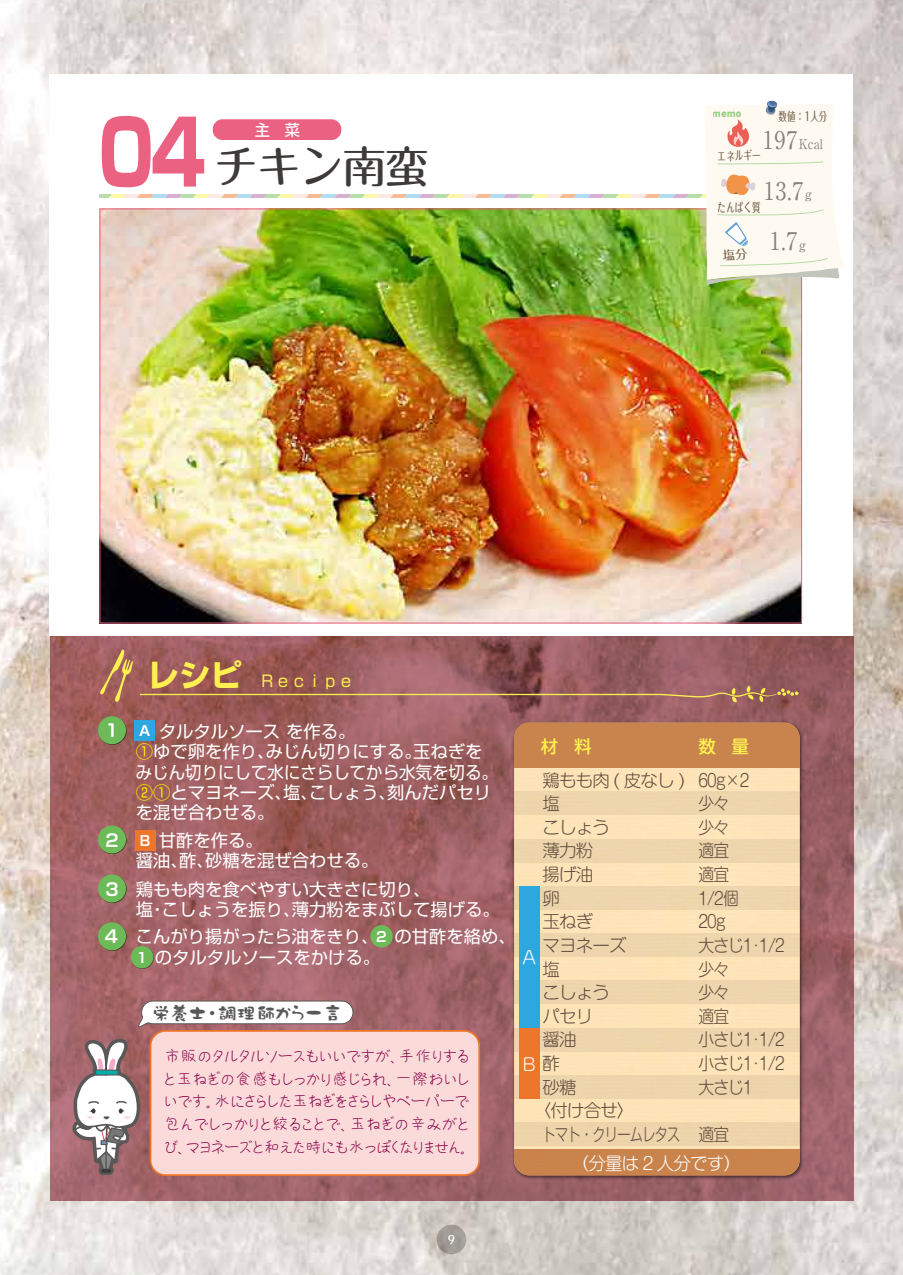
<style>
.page{position:relative;width:903px;height:1275px;background:#fff}
.page>*{position:absolute;margin:0;border:0;box-sizing:border-box;transform-origin:0 0}
.t1{font:500 43.75px "Maru Fo Pro";letter-spacing:-.025em;color:#3e3a39}
.t2{font:24.32px "Ryumin Pr 5";color:#868687;scale:.9 1}
.t3{font:19.25px "DF Craft Sumi W9 WING RKSJ H";letter-spacing:-.01em;color:#595757}
.t4{font:17.5px/22.8px "DF Tegaki Aya W3 WING RKSJ H";letter-spacing:-.045em;color:#8a004a;text-align:justify}
.t5{font:300 17.5px/23.6px "Shin M Go Pro";letter-spacing:-.05em;color:#604c3f}
.t6{font:300 17.5px/23.6px "Shin M Go Pro";letter-spacing:-.05em;color:#604c3f;scale:.9 1}
.t7{font:300 17.5px "Shin M Go Pro";letter-spacing:-.05em;color:#fff}
.t8{font:500 17.5px "Shin M Go Pro";color:#fff051}
.t9{font:17.32px/20.5px "Shin Go Pro";color:#fff}
.t10{font:700 17.32px "Shin Go Pro De";color:#fff}
.t11{font:15.75px "Shin Go Pro";color:#fff051}
.t12{font:500 15.75px "Koz Go Pr 6 N";color:#fff}
.t13{font:700 13.83px "Shin Go Pro De";color:#fff}
.t14{font:13.47px "Ryumin Pr 5";color:#868687;scale:.9 1}
.t15{font:700 12.6px "Moaria Std";color:#fff}
.t16{font:500 12.25px "Maru Fo Pro";letter-spacing:-.01em;color:#7a6a56;scale:.7 1}
.t17{font:10.5px "DF Gothic EB WINP RKSJ H";color:#6dbb58;scale:.93 1}
.s1{font-family:"Shin Go Pro";font-weight:800;font-size:88.73px;color:#ea6182}
.s2{font-size:24.32px}
.s3{font-size:13.47px}
.s4{font-weight:700;font-size:31.5px}
.s5{color:#fff100}
.s6{font-size:17.5px}
</style>
<div class="page">
<img style="left:0;top:0;width:903px;height:1275px">
<div style="left:50px;top:74px;width:803px;height:562px;background:#fff"></div>
<svg style="left:50px;top:636px;width:803px;height:564px"></svg>
<img style="left:101px;top:285px;width:699px;height:336px">
<div style="left:151px;top:1031px;width:328px;height:144px;background:#fadbda;border-radius:15px"></div>
<div style="left:150px;top:1030px;width:330px;height:146px;border:2px solid #ee762b;border-radius:15px"></div>
<svg style="left:100px;top:649px;width:33px;height:53px"></svg>
<img style="left:482px;top:693px;width:385px;height:582px">
<div style="left:514px;top:722px;width:286px;height:453px;background:#fde4b8"></div>
<div style="left:514px;top:722px;width:286px;height:45px;background:#c9844d"></div>
<div style="left:514px;top:791px;width:286px;height:24px;background:#edd5ad"></div>
<div style="left:514px;top:839px;width:286px;height:23px;background:#edd5ad"></div>
<div style="left:514px;top:886px;width:286px;height:24px;background:#edd5ad"></div>
<div style="left:514px;top:933px;width:286px;height:24px;background:#edd5ac"></div>
<div style="left:514px;top:980px;width:286px;height:24px;background:#edd5ac"></div>
<div style="left:514px;top:1028px;width:286px;height:23px;background:#edd5ac"></div>
<div style="left:514px;top:1075px;width:286px;height:24px;background:#edd4ab"></div>
<div style="left:514px;top:1122px;width:286px;height:24px;background:#edd4a9"></div>
<div style="left:514px;top:1150px;width:286px;height:25px;background:#c9834b"></div>
<svg style="left:99px;top:717px;width:28px;height:28px"></svg>
<div style="left:98px;top:716px;width:28px;height:28px;background:#6dbb58;border-radius:50%"></div>
<svg style="left:99px;top:826px;width:28px;height:28px"></svg>
<div style="left:98px;top:825px;width:28px;height:28px;background:#6dbb58;border-radius:50%"></div>
<svg style="left:99px;top:875px;width:28px;height:28px"></svg>
<div style="left:98px;top:874px;width:28px;height:28px;background:#6dbb58;border-radius:50%"></div>
<svg style="left:99px;top:923px;width:28px;height:28px"></svg>
<div style="left:98px;top:922px;width:28px;height:28px;background:#6dbb58;border-radius:50%"></div>
<svg style="left:140px;top:686px;width:658px;height:16px"></svg>
<div style="left:519px;top:1028px;width:20px;height:71px;background:#ee762b"></div>
<div style="left:519px;top:886px;width:20px;height:142px;background:#2ea7e0"></div>
<svg style="left:131px;top:946px;width:23px;height:23px"></svg>
<div style="left:131px;top:946px;width:22px;height:22px;background:#6dbb58;border-radius:50%"></div>
<div style="left:370px;top:925px;width:23px;height:22px;background:#6dbb58;border-radius:50%"></div>
<div style="left:135px;top:721px;width:20px;height:20px;background:#2ea7e0"></div>
<div style="left:135px;top:830px;width:20px;height:20px;background:#ee762b"></div>
<svg style="left:41px;top:1000px;width:313px;height:204px"></svg>
<div style="left:437px;top:1225px;width:29px;height:29px;background:#a09c97;border-radius:50%"></div>
<img style="left:100px;top:101px;width:744px;height:184px">
<h1 class="t1" style="left:98px;top:132px;width:332px"><span class="s1">04</span> チキン南蛮</h1>
<p class="t12" style="left:254px;top:122px;width:47px">主　菜</p>
<p class="t17" style="left:713px;top:108px;width:32px">memo</p>
<p class="t16" style="left:779px;top:106px;width:72px">数値：1人分</p>
<p class="t14" style="left:762px;top:133px;width:69px"><span class="s2">197</span>Kcal</p>
<p class="t16" style="left:718px;top:146px;width:63px">エネルギー</p>
<h2 class="t2" style="left:763px;top:171px;width:55px">13.7<span class="s3">g</span></h2>
<p class="t16" style="left:718px;top:197px;width:63px">たんぱく質</p>
<h2 class="t2" style="left:769px;top:222px;width:42px">1.7<span class="s3">g</span></h2>
<p class="t11" style="left:147px;top:668px;width:208px"><span class="s4">レシピ</span> Ｒｅｃｉｐｅ</p>
<p class="t10" style="left:105px;top:716px;width:15px">1</p>
<p class="t10" style="left:105px;top:826px;width:15px">2</p>
<p class="t10" style="left:105px;top:875px;width:15px">3</p>
<p class="t9" style="left:136px;top:719px;width:364px">　 タルタルソース を作る。<br><span class="s5">①</span>ゆで卵を作り、みじん切りにする。玉ねぎをみじん切りにして水にさらしてから水気を切る。<br><span class="s5">②①</span>とマヨネーズ、塩、こしょう、刻んだパセリを混ぜ合わせる。</p>
<p class="t9" style="left:136px;top:828px;width:244px">　 甘酢を作る。<br>醤油、酢、砂糖を混ぜ合わせる。</p>
<p class="t9" style="left:136px;top:877px;width:365px">鶏もも肉を食べやすい大きさに切り、<br>塩・こしょうを振り、薄力粉をまぶして揚げる。</p>
<p class="t13" style="left:138px;top:720px;width:15px">Ａ</p>
<p class="t13" style="left:140px;top:829px;width:12px">B</p>
<p class="t10" style="left:105px;top:923px;width:15px">4</p>
<p class="t9" style="left:136px;top:924px;width:381px">こんがり揚がったら油をきり、2 の甘酢を絡め、<br>1 のタルタルソースをかける。</p>
<p class="t13" style="left:376px;top:925px;width:12px">2</p>
<p class="t13" style="left:137px;top:946px;width:12px">1</p>
<p class="t3" style="left:152px;top:1003px;width:192px">栄養士・調理師か<span class="s6">ら</span>一言</p>
<p class="t4" style="left:164px;top:1044px;width:307px">市販のタルタルソースもいいですが、手作りすると玉ねぎの食感もしっかり感じられ、一際おいしいです。水にさらした玉ねぎをさらしやペーパーで包んでしっかりと絞ることで、玉ねぎの辛みがとび、マヨネーズと和えた時にも水っぽくなりません。</p>
<p class="t8" style="left:541px;top:732px;width:52px">材　料</p>
<p class="t8" style="left:698px;top:732px;width:52px">数　量</p>
<p class="t5" style="left:543px;top:766px;width:144px">鶏もも肉 ( 皮なし )塩<br>こしょう<br>薄力粉　<br>揚げ油<br>卵<br>玉ねぎ<br>マヨネーズ<br>塩　<br>こしょう<br>パセリ<br>醤油<br>酢　</p>
<p class="t5" style="left:542px;top:1097px;width:139px;text-indent:-9px">〈付け合せ〉<br>トマト・クリームレタス</p>
<p class="t7" style="left:520px;top:943px;width:16px">Ａ</p>
<p class="t7" style="left:520px;top:1051px;width:16px">Ｂ</p>
<p class="t6" style="left:698px;top:766px;width:97px">60g×2<br>少々<br>少々<br>適宜<br>適宜<br>1/2個<br>20g<br>大さじ1･1/2少々<br>少々<br>適宜<br>小さじ1･1/2小さじ1･1/2大さじ1</p>
<p class="t6" style="left:698px;top:1120px;width:36px">適宜</p>
<p class="t7" style="left:572px;top:1149px;width:171px">（分量は 2 人分です）</p>
<p class="t15" style="left:447px;top:1230px;width:9px">9</p>
</div>
